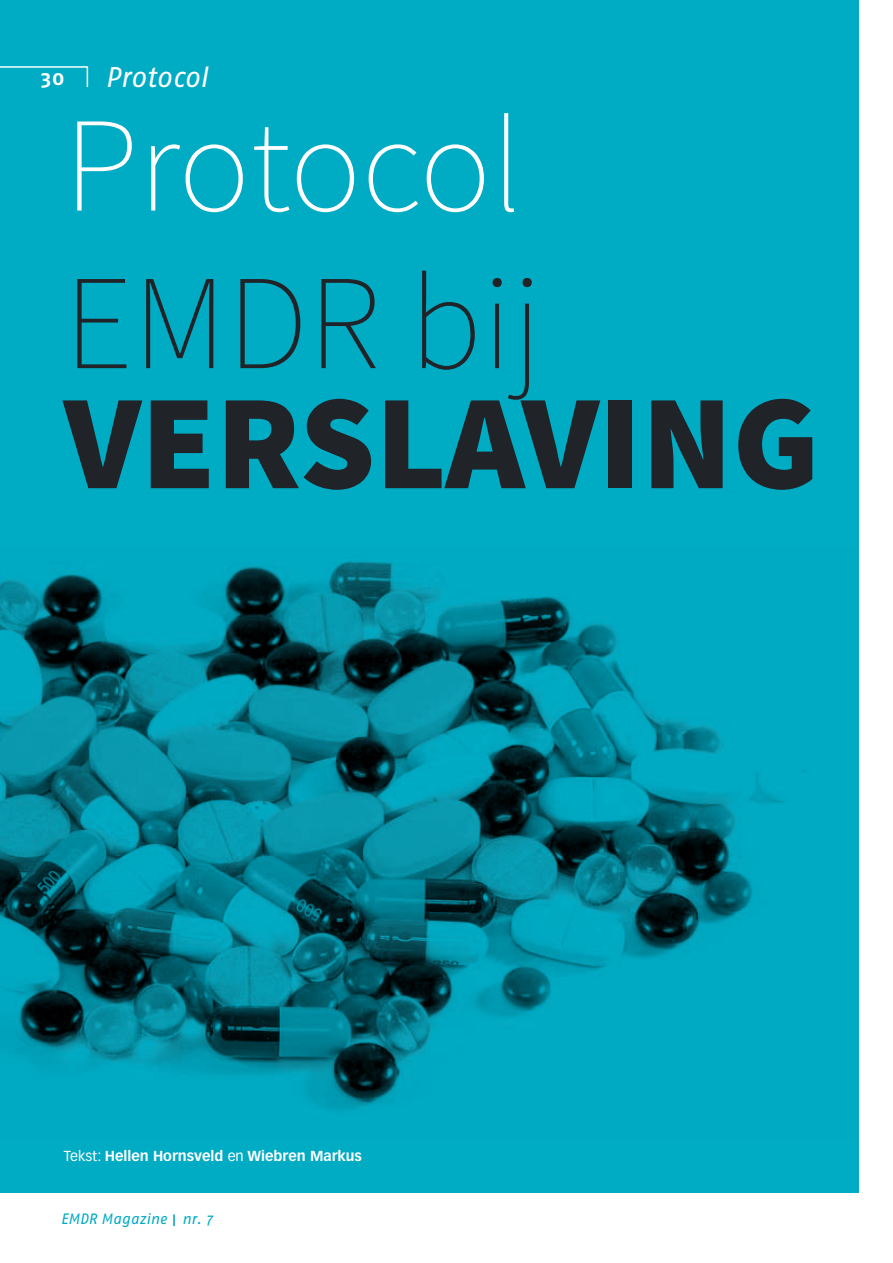
<style>
.page{position:relative;width:893px;height:1263px;background:#fff}
.page>*{position:absolute;margin:0;border:0;box-sizing:border-box;transform-origin:0 0}
.t1{font:900 135px "Source Sans Pro";color:#202328}
.t2{font:200 135px "Source Sans Pro";color:#fff}
.t3{font:200 135px "Source Sans Pro";color:#202328}
.t4{font:italic 28.5px "Fago No";color:#fff}
.t5{font:700 21px "Fago No";color:#fff}
.t6{font:italic 15px "Fago No";color:#00abc4}
.t7{font:700 14.25px "Vectora LH";color:#fff}
.s1{font-weight:400}
.s2{font-style:normal;font-size:16.5px;color:#0099b7}
</style>
<div class="page">
<div style="left:0;top:0;width:859px;height:1193px;background:#00abc4"></div>
<svg style="left:0;top:561px;width:760px;height:549px"></svg>
<svg style="left:0;top:66px;width:89px;height:22px"></svg>
<h3 class="t5" style="left:41px;top:65px;width:25px">30</h3>
<h2 class="t4" style="left:105px;top:61px;width:104px">Protocol</h2>
<h1 class="t2" style="left:64px;top:84px;width:460px">Protocol</h1>
<h1 class="t3" style="left:64px;top:242px;width:480px">EMDR bij</h1>
<h1 class="t1" style="left:64px;top:355px;width:757px">VERSLAVING</h1>
<p class="t7" style="left:64px;top:1147px;width:300px"><span class="s1">Tekst:</span> Hellen Hornsveld <span class="s1">en</span> Wiebren Markus</p>
<p class="t6" style="left:61px;top:1210px;width:153px">EMDR Magazine <span class="s2">I</span> nr. 7</p>
</div>
